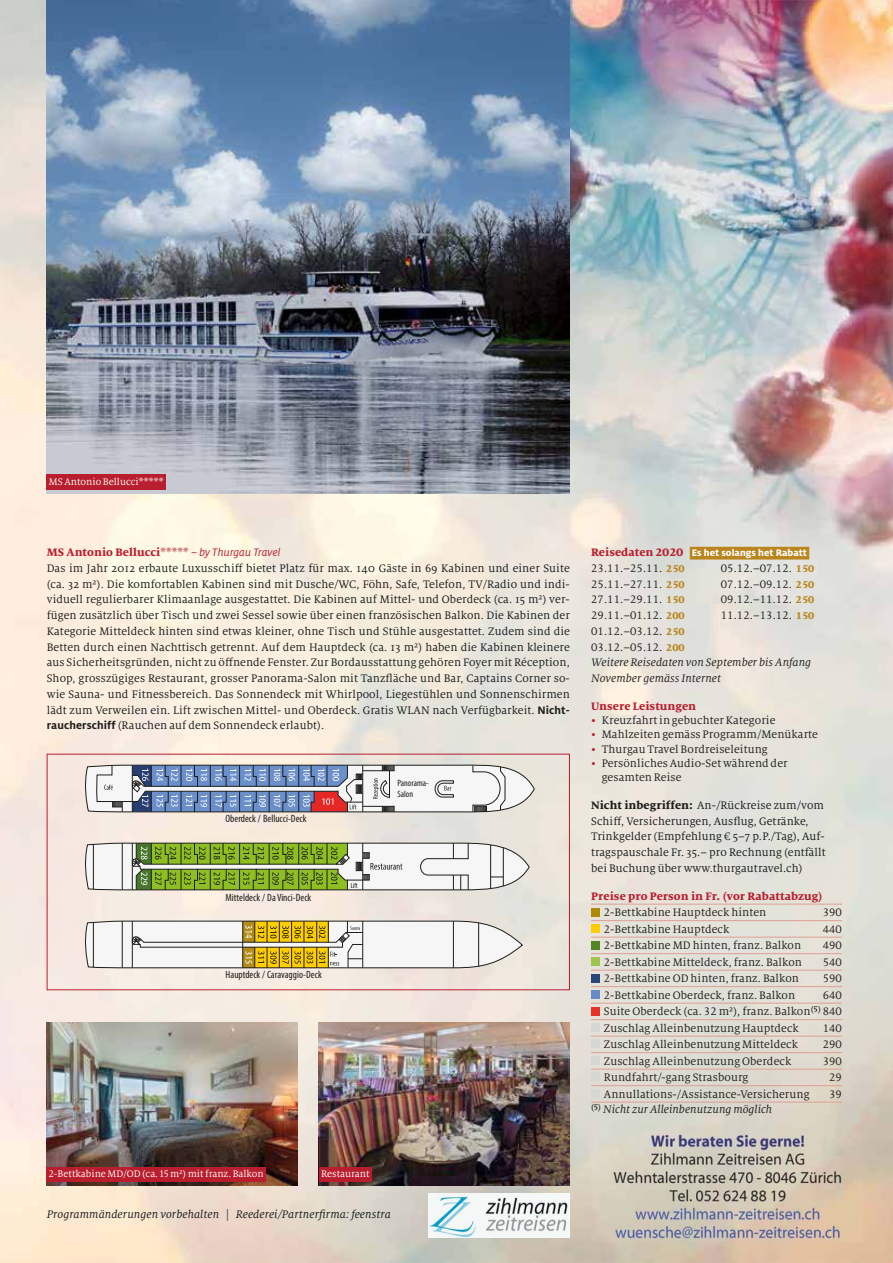
<style>
.page{position:relative;width:893px;height:1263px;background:#fff}
.page>*{position:absolute;margin:0;border:0;box-sizing:border-box;transform-origin:0 0}
.t1{font:12px/15.8px "Milo Serif Pro";letter-spacing:.01em;color:#131a1c}
.t2{font:12px/15.8px "Milo Serif Pro";letter-spacing:.01em;color:#1d1d1b;text-align:justify}
.t3{font:italic 12px/15.8px "Milo Serif Pro";letter-spacing:.005em;color:#1d1d1b}
.t4{font:italic 12px "Milo Serif Pro";letter-spacing:.01em;color:#131a1c}
.t5{font:800 12px "Milo Serif Pro";letter-spacing:.01em;color:#b91e2e}
.t6{font:condensed 10.65px "Myriad Pro";color:#1d1d1b}
.t7{font:10.5px "Milo Serif Pro";color:#fff}
.t8{font:800 10.5px "Milo Pro";letter-spacing:.005em;color:#fff}
.t9{font:condensed 9.15px/11.1px "Myriad Pro";color:#1d1d1b}
.s1{font-family:"Wheel.14"}
.s2{font-weight:800;color:#b91e2e}
.s3{font-family:"Wheel.14";color:#b91e2e}
.s4{font-family:"Milo Pro";font-style:italic;color:#b91e2e}
.s5{font-family:"Milo Pro";font-weight:700;color:#1d1d1b}
.s6{font-family:"Milo Serif Pro";font-size:12px;color:#b91e2e}
.s7{font-weight:800;font-size:10.8px;color:#bb841d}
.s8{color:#b91e2e}
.s9{font-weight:800;color:#1d1d1b}
</style>
<div class="page">
<img style="left:0;top:0;width:893px;height:1263px">
<svg style="left:84px;top:763px;width:451px;height:50px"></svg>
<svg style="left:84px;top:920px;width:440px;height:49px"></svg>
<svg style="left:84px;top:842px;width:446px;height:49px"></svg>
<img style="left:47px;top:0;width:523px;height:493px">
<img style="left:47px;top:1023px;width:251px;height:163px">
<img style="left:319px;top:1023px;width:251px;height:163px">
<div style="left:47px;top:474px;width:119px;height:15px;background:#b91e2e"></div>
<div style="left:47px;top:1167px;width:219px;height:15px;background:#b91e2e"></div>
<div style="left:319px;top:1167px;width:53px;height:15px;background:#b91e2e"></div>
<div style="left:47px;top:754px;width:523px;height:236px;border:1px solid #b91e2e"></div>
<div style="left:690px;top:547px;width:119px;height:13px;background:#bb841d"></div>
<hr style="left:591px;top:904px;width:251px;height:1px;background:#df9f93">
<hr style="left:591px;top:920px;width:251px;height:1px;background:#df9f93">
<hr style="left:591px;top:937px;width:251px;height:1px;background:#df9f93">
<hr style="left:591px;top:953px;width:251px;height:1px;background:#df9f93">
<hr style="left:591px;top:970px;width:251px;height:1px;background:#df9f93">
<hr style="left:591px;top:986px;width:251px;height:1px;background:#df9f93">
<hr style="left:591px;top:1003px;width:251px;height:1px;background:#df9f93">
<hr style="left:591px;top:1019px;width:251px;height:1px;background:#df9f93">
<hr style="left:591px;top:1036px;width:251px;height:1px;background:#df9f93">
<hr style="left:591px;top:1052px;width:251px;height:1px;background:#df9f93">
<hr style="left:591px;top:1069px;width:251px;height:1px;background:#df9f93">
<hr style="left:591px;top:1085px;width:251px;height:1px;background:#df9f93">
<hr style="left:591px;top:1102px;width:251px;height:1px;background:#df9f93">
<div style="left:591px;top:908px;width:8px;height:8px;background:#ad8a00"></div>
<div style="left:591px;top:925px;width:8px;height:8px;background:#fc0"></div>
<div style="left:591px;top:941px;width:8px;height:8px;background:#4f8525"></div>
<div style="left:591px;top:958px;width:8px;height:8px;background:#9cc54e"></div>
<div style="left:591px;top:974px;width:8px;height:8px;background:#284679"></div>
<div style="left:591px;top:991px;width:8px;height:8px;background:#658bc8"></div>
<div style="left:591px;top:1007px;width:8px;height:8px;background:#e63323"></div>
<div style="left:591px;top:1023px;width:8px;height:9px;background:#d6d6d6"></div>
<div style="left:591px;top:1040px;width:8px;height:8px;background:#d6d6d6"></div>
<div style="left:591px;top:1056px;width:8px;height:9px;background:#d6d6d6"></div>
<div style="left:591px;top:1073px;width:8px;height:8px;background:#d6d6d6"></div>
<div style="left:591px;top:1089px;width:8px;height:9px;background:#d6d6d6"></div>
<img style="left:429px;top:1194px;width:141px;height:44px">
<img style="left:592px;top:1133px;width:270px;height:108px">
<p class="t7" style="left:49px;top:477px;width:116px">MS Antonio Bellucci<span class="s1">bbbbb</span></p>
<p class="t1" style="left:47px;top:545px;width:525px"><span class="s2">MS Antonio Bellucci</span><span class="s3">bbbbb</span> <span class="s4">– by Thurgau Travel<br></span>Das im Jahr 2012 erbaute Luxusschiff bietet Platz für max. 140 Gäste in 69 Kabinen und einer Suite (ca. 32 m²). Die komfortablen Kabinen sind mit Dusche/WC, Föhn, Safe, Telefon, TV/Radio und indi&shy;viduell regulierbarer Klimaanlage ausgestattet. Die Kabinen auf Mittel- und Oberdeck (ca. 15 m²) ver&shy;fügen zusätzlich über Tisch und zwei Sessel sowie über einen französischen Balkon. Die Kabinen der Kategorie Mitteldeck hinten sind etwas kleiner, ohne Tisch und Stühle ausgestattet. Zudem sind die Betten durch einen Nachttisch getrennt. Auf dem Hauptdeck (ca. 13 m²) haben die Kabinen kleinere aus Sicherheitsgründen, nicht zu öffnende Fenster. Zur Bordausstattung gehören Foyer mit Récep tion, Shop, grosszügiges Restaurant, grosser Panorama-Salon mit Tanzfläche und Bar, Captains Corner so&shy;wie Sauna- und Fitnessbereich. Das Sonnendeck mit Whirlpool, Liegestühlen und Sonnenschirmen lädt zum Verweilen ein. Lift zwischen Mittel- und Oberdeck. Gratis WLAN nach Verfügbarkeit. <span class="s5">Nicht&shy;raucherschiff</span> (Rauchen auf dem Sonnendeck erlaubt).</p>
<p class="t8" style="left:591px;top:546px;width:217px"><span class="s6">Reisedaten 2020</span> Es het solangs het Rabatt</p>
<p class="t2" style="left:591px;top:561px;width:95px">23.11.–25.11. <span class="s7">250<br></span>25.11.–27.11. <span class="s7">250<br></span>27.11.–29.11. <span class="s7">150<br></span>29.11.–01.12. <span class="s7">200<br></span>01.12.–03.12. <span class="s7">250<br></span>03.12.–05.12. <span class="s7">200</span></p>
<p class="t2" style="left:721px;top:561px;width:95px">05.12.–07.12. <span class="s7">150<br></span>07.12.–09.12. <span class="s7">250<br></span>09.12.–11.12. <span class="s7">250<br></span>11.12.–13.12. <span class="s7">150</span></p>
<p class="t3" style="left:591px;top:655px;width:222px">Weitere Reisedaten von September bis Anfang<br>November gemäss Internet</p>
<p class="t5" style="left:591px;top:701px;width:106px">Unsere Leistungen</p>
<p class="t2" style="left:591px;top:713px;width:186px"><span class="s8">•</span> Kreuzfahrt in gebuchter Kategorie</p>
<p class="t2" style="left:591px;top:727px;width:228px"><span class="s8">•</span> Mahlzeiten gemäss Programm/Menükarte</p>
<p class="t2" style="left:591px;top:742px;width:178px"><span class="s8">•</span> Thurgau Travel Bordreiseleitung</p>
<p class="t2" style="left:602px;top:757px;width:187px;line-height:14.2px;text-indent:-11px"><span class="s8">•</span> Persönliches Audio-Set während der gesamten Reise</p>
<p class="t1" style="left:591px;top:798px;width:236px"><span class="s9">Nicht inbegriffen:</span> An-/Rückreise zum/vom Schiff, Versicherungen, Ausflug, Getränke, Trinkgelder (Empfehlung € 5–7 p. P./Tag), Auf&shy;tragspauschale Fr. 35.– pro Rechnung (entfällt bei Buchung über www.thurgautravel.ch)</p>
<p class="t5" style="left:591px;top:891px;width:233px">Preise pro Person in Fr. (vor Rabattabzug)</p>
<p class="t2" style="left:604px;top:905px;width:164px">2-Bettkabine Hauptdeck hinten</p>
<p class="t2" style="left:823px;top:905px;width:21px">390</p>
<p class="t2" style="left:604px;top:922px;width:127px">2-Bettkabine Hauptdeck</p>
<p class="t2" style="left:823px;top:922px;width:21px">440</p>
<p class="t2" style="left:604px;top:938px;width:199px">2-Bettkabine MD hinten, franz. Balkon</p>
<p class="t2" style="left:823px;top:938px;width:21px">490</p>
<p class="t2" style="left:604px;top:955px;width:200px">2-Bettkabine Mitteldeck, franz. Balkon</p>
<p class="t2" style="left:823px;top:955px;width:21px">540</p>
<p class="t2" style="left:604px;top:971px;width:197px">2-Bettkabine OD hinten, franz. Balkon</p>
<p class="t2" style="left:823px;top:971px;width:21px">590</p>
<p class="t2" style="left:604px;top:988px;width:193px">2-Bettkabine Oberdeck, franz. Balkon</p>
<p class="t9" style="left:397px;top:778px;width:33px">Panorama-<br>Salon</p>
<p class="t6" style="left:226px;top:815px;width:82px">Oberdeck / Bellucci-Deck</p>
<p class="t6" style="left:226px;top:893px;width:87px">Mitteldeck / Da Vinci-Deck</p>
<p class="t6" style="left:226px;top:971px;width:98px">Hauptdeck / Caravaggio-Deck</p>
<p class="t2" style="left:604px;top:987px;width:240px;line-height:16.5px;text-indent:219px">640<br>Suite Oberdeck (ca. 32 m²), franz. Balkon<sup>(5)</sup> 840<br>Zuschlag Alleinbenutzung Hauptdeck</p>
<p class="t2" style="left:823px;top:1021px;width:21px">140</p>
<p class="t7" style="left:49px;top:1170px;width:216px">2-Bettkabine MD/OD (ca. 15 m²) mit franz. Balkon</p>
<p class="t7" style="left:321px;top:1170px;width:50px">Restaurant</p>
<p class="t4" style="left:47px;top:1209px;width:346px">Programmänderungen vorbehalten | Reederei/Partnerfirma: feenstra</p>
<p class="t2" style="left:604px;top:1037px;width:196px">Zuschlag Alleinbenutzung Mitteldeck</p>
<p class="t2" style="left:823px;top:1037px;width:21px">290</p>
<p class="t2" style="left:604px;top:1054px;width:189px">Zuschlag Alleinbenutzung Oberdeck</p>
<p class="t2" style="left:823px;top:1054px;width:21px">390</p>
<p class="t2" style="left:604px;top:1070px;width:146px">Rundfahrt/-gang Strasbourg</p>
<p class="t2" style="left:829px;top:1070px;width:14px">29</p>
<p class="t2" style="left:604px;top:1087px;width:207px">Annullations-/Assistance-Versicherung</p>
<p class="t2" style="left:829px;top:1087px;width:14px">39</p>
<p class="t3" style="left:591px;top:1102px;width:183px"><sup>(5)</sup> Nicht zur Alleinbenutzung möglich</p>
</div>
